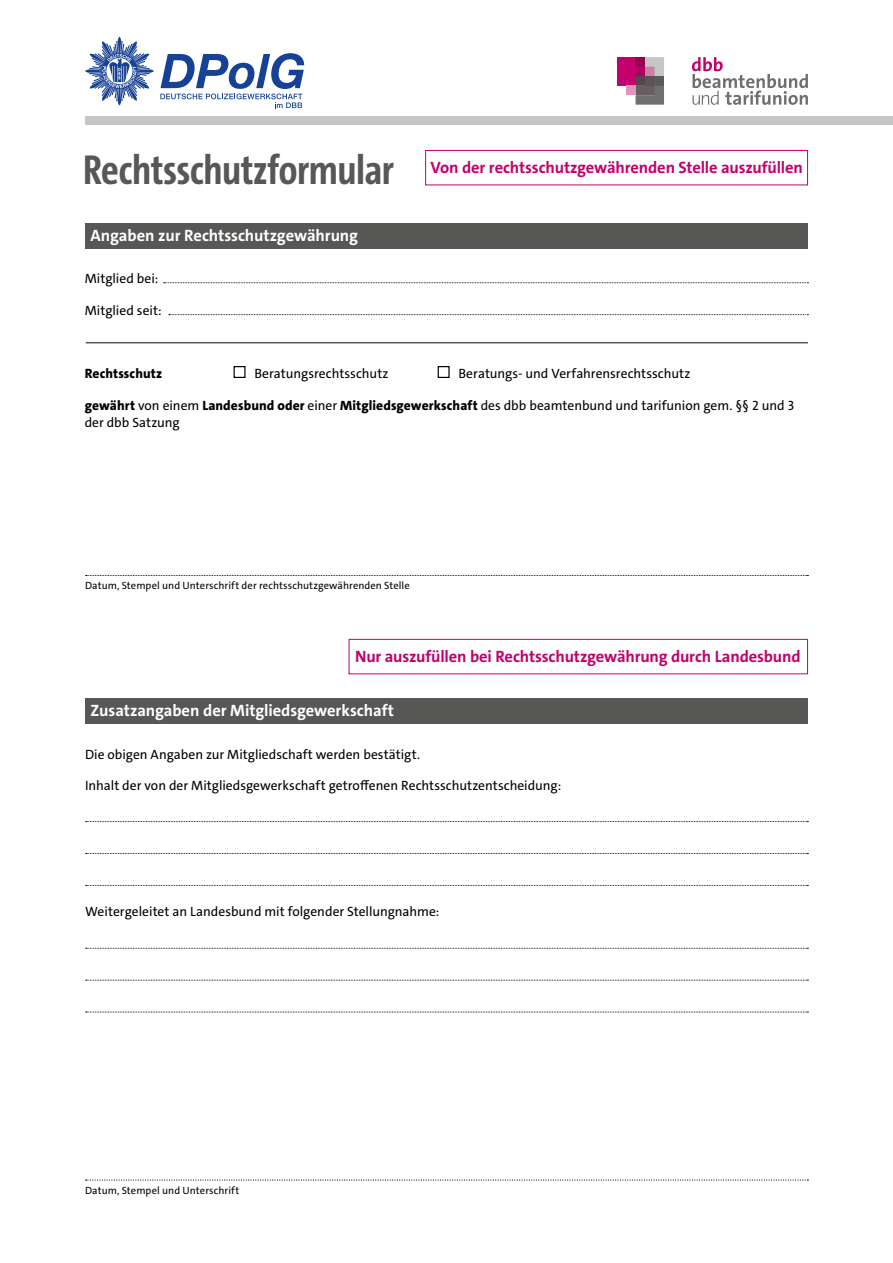
<style>
.page{position:relative;width:893px;height:1263px;background:#fff}
.page>*{position:absolute;margin:0;border:0;box-sizing:border-box;transform-origin:0 0}
.t1{font:700 42px "The Sans Cd LF7";letter-spacing:-.01em;color:#575756}
.t2{font:700 16.5px "The Sans C4 s";letter-spacing:-.01em;color:#c3006b}
.t3{font:700 16.5px "The Sans C4 s";letter-spacing:-.005em;color:#fff}
.t4{font:13.5px/16.2px "The Sans C4 s";color:#000}
.t5{font:800 13.5px "The Sans C4 s";letter-spacing:.01em;color:#000}
.t6{font:10.5px "The Sans C4 s";letter-spacing:.01em;color:#000}
.s1{font-weight:800}
</style>
<div class="page">
<svg style="left:692px;top:57px;width:116px;height:48px"></svg>
<div style="left:617px;top:57px;width:18px;height:29px;background:#c3006b"></div>
<div style="left:635px;top:57px;width:10px;height:10px;background:#980053"></div>
<div style="left:635px;top:67px;width:10px;height:9px;background:#ae005f"></div>
<div style="left:635px;top:76px;width:10px;height:10px;background:#55454c"></div>
<svg style="left:645px;top:57px;width:19px;height:19px"></svg>
<div style="left:645px;top:76px;width:9px;height:10px;background:#5b5356"></div>
<div style="left:654px;top:76px;width:10px;height:10px;background:#5a5a59"></div>
<svg style="left:635px;top:86px;width:29px;height:19px"></svg>
<div style="left:626px;top:86px;width:9px;height:9px;background:#e094b7"></div>
<div style="left:85px;top:116px;width:808px;height:9px;background:#c6c6c6"></div>
<div style="left:234px;top:366px;width:11px;height:12px;border:1px solid #000"></div>
<div style="left:438px;top:366px;width:12px;height:12px;border:1px solid #000"></div>
<svg style="left:169px;top:314px;width:639px;height:1px"></svg>
<svg style="left:164px;top:282px;width:644px;height:1px"></svg>
<hr style="left:86px;top:342px;width:722px;height:1px;background:#575756">
<svg style="left:86px;top:575px;width:722px;height:1px"></svg>
<div style="left:85px;top:223px;width:723px;height:26px;background:#575756"></div>
<div style="left:85px;top:699px;width:723px;height:25px;background:#575756"></div>
<div style="left:425px;top:150px;width:383px;height:35px;border:1px solid #c3006b"></div>
<svg style="left:86px;top:853px;width:722px;height:1px"></svg>
<svg style="left:86px;top:821px;width:722px;height:1px"></svg>
<svg style="left:86px;top:948px;width:722px;height:1px"></svg>
<svg style="left:86px;top:1179px;width:722px;height:1px"></svg>
<svg style="left:86px;top:885px;width:722px;height:1px"></svg>
<svg style="left:86px;top:980px;width:722px;height:1px"></svg>
<svg style="left:86px;top:1012px;width:722px;height:1px"></svg>
<div style="left:349px;top:639px;width:459px;height:35px;border:1px solid #c3006b"></div>
<svg style="left:160px;top:53px;width:144px;height:55px"></svg>
<svg style="left:85px;top:37px;width:69px;height:68px"></svg>
<h1 class="t1" style="left:83px;top:143px;width:312px">Rechtsschutzformular</h1>
<p class="t3" style="left:91px;top:225px;width:269px">Angaben zur Rechtsschutzgewährung</p>
<p class="t4" style="left:85px;top:271px;width:75px">Mitglied bei:</p>
<p class="t4" style="left:85px;top:302px;width:79px">Mitglied seit:</p>
<p class="t2" style="left:431px;top:157px;width:374px">Von der rechtsschutzgewährenden Stelle auszufüllen</p>
<p class="t5" style="left:85px;top:365px;width:79px">Rechtsschutz</p>
<p class="t4" style="left:254px;top:365px;width:136px">Beratungsrechtsschutz</p>
<p class="t4" style="left:458px;top:365px;width:233px">Beratungs- und Verfahrensrechtsschutz</p>
<p class="t4" style="left:85px;top:398px;width:711px"><span class="s1">gewährt</span> von einem <span class="s1">Landesbund oder</span> einer <span class="s1">Mitgliedsgewerkschaft</span> des dbb beamtenbund und tarifunion gem. §§ 2 und 3 der dbb Satzung</p>
<p class="t6" style="left:85px;top:579px;width:326px">Datum, Stempel und Unterschrift der rechtsschutzgewährenden Stelle</p>
<p class="t2" style="left:355px;top:646px;width:447px">Nur auszufüllen bei Rechtsschutzgewährung durch Landesbund</p>
<p class="t3" style="left:91px;top:700px;width:305px">Zusatzangaben der Mitgliedsgewerkschaft</p>
<p class="t4" style="left:85px;top:746px;width:337px">Die obigen Angaben zur Mitgliedschaft werden bestätigt.</p>
<p class="t4" style="left:85px;top:778px;width:478px">Inhalt der von der Mitgliedsgewerkschaft getroffenen Rechtsschutzentscheidung:</p>
<p class="t4" style="left:85px;top:904px;width:356px">Weitergeleitet an Landesbund mit folgender Stellungnahme:</p>
<p class="t6" style="left:85px;top:1183px;width:156px">Datum, Stempel und Unterschrift</p>
</div>
